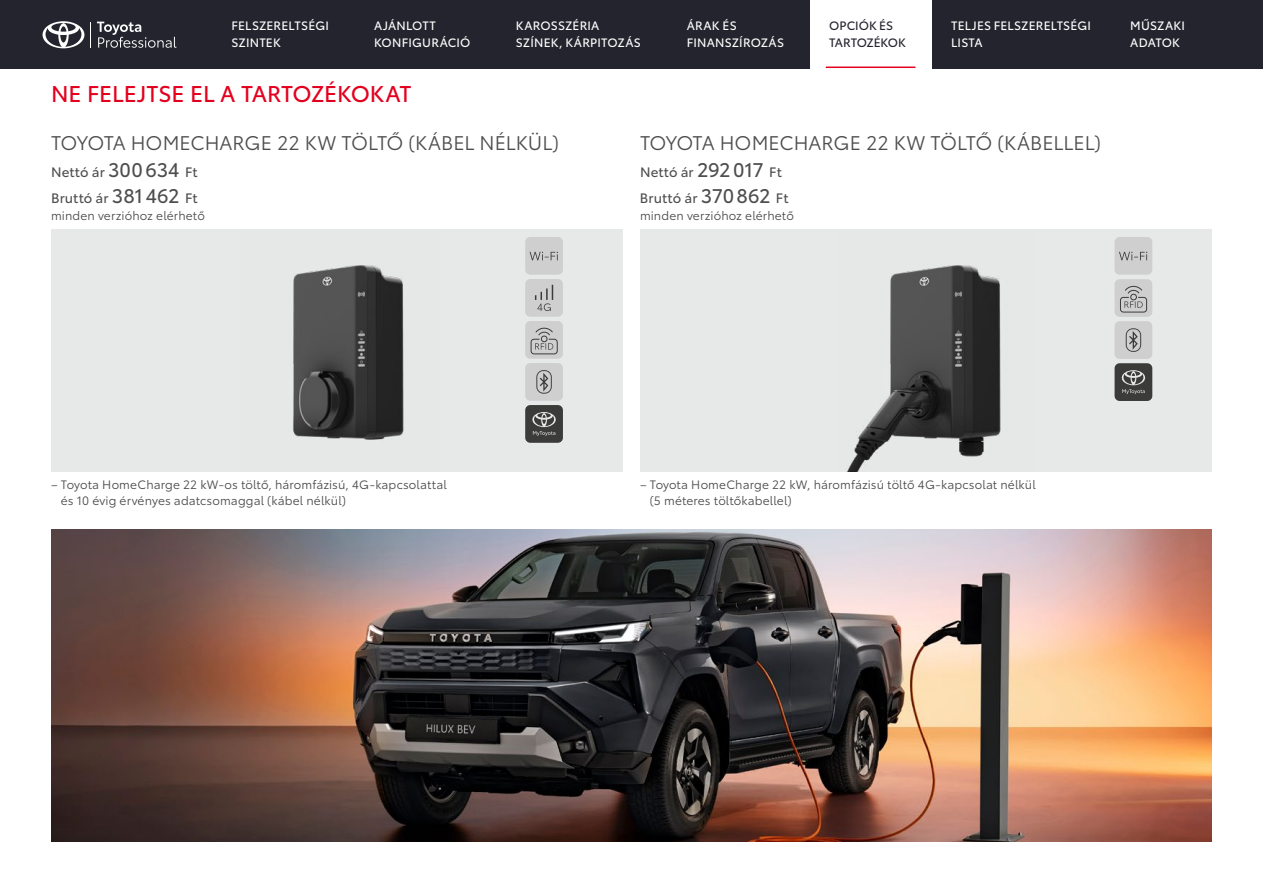
<style>
.page{position:relative;width:1263px;height:893px;background:#fff}
.page>*{position:absolute;margin:0;border:0;box-sizing:border-box;transform-origin:0 0}
.t1{font:22.5px "Toyota Type";letter-spacing:-.005em;color:#e3001f}
.t2{font:19.5px "Toyota Type";color:#4e4e50}
.t3{font:13.5px/26.4px "Toyota Type";letter-spacing:.015em;color:#4e4e50}
.t4{font:12px/16.5px "Toyota Type";letter-spacing:.01em;color:#494948}
.t5{font:12px/16.5px "Toyota Type";letter-spacing:.015em;color:#fff}
.t6{font:12px/16.5px "Toyota Type";letter-spacing:-.005em;color:#23242d}
.s1{font-size:19.5px}
</style>
<div class="page">
<div style="left:0;top:0;width:1263px;height:68px;background:#23242d"></div>
<svg style="left:97px;top:22px;width:80px;height:26px"></svg>
<svg style="left:90px;top:22px;width:1px;height:26px"></svg>
<svg style="left:43px;top:21px;width:41px;height:27px"></svg>
<div style="left:810px;top:0;width:121px;height:68px;background:#fff"></div>
<hr style="left:826px;top:67px;width:89px;height:1px;background:#e3001f">
<div style="left:51px;top:229px;width:572px;height:242px;background:#e7e8e8"></div>
<img style="left:293px;top:265px;width:111px;height:175px">
<div style="left:640px;top:229px;width:572px;height:242px;background:#e7e8e8"></div>
<img style="left:847px;top:265px;width:154px;height:206px">
<div style="left:525px;top:279px;width:38px;height:38px;background:#cfcfcf;border-radius:5px"></div>
<svg style="left:535px;top:285px;width:18px;height:26px"></svg>
<div style="left:525px;top:363px;width:38px;height:38px;background:#cfcfcf;border-radius:5px"></div>
<svg style="left:536px;top:370px;width:16px;height:24px"></svg>
<div style="left:525px;top:237px;width:38px;height:38px;background:#cfcfcf;border-radius:5px"></div>
<svg style="left:530px;top:252px;width:28px;height:8px"></svg>
<div style="left:525px;top:321px;width:38px;height:38px;background:#cfcfcf;border-radius:5px"></div>
<svg style="left:533px;top:328px;width:22px;height:22px"></svg>
<div style="left:531px;top:339px;width:27px;height:15px;border:1px solid #3b3b3a;border-radius:3px"></div>
<div style="left:525px;top:405px;width:38px;height:38px;background:#3b3b3a;border-radius:5px"></div>
<svg style="left:532px;top:412px;width:24px;height:24px"></svg>
<div style="left:1114px;top:321px;width:38px;height:38px;background:#cfcfcf;border-radius:5px"></div>
<svg style="left:1126px;top:328px;width:15px;height:24px"></svg>
<div style="left:1114px;top:237px;width:38px;height:38px;background:#cfcfcf;border-radius:5px"></div>
<svg style="left:1119px;top:252px;width:28px;height:8px"></svg>
<div style="left:1114px;top:279px;width:38px;height:38px;background:#cfcfcf;border-radius:5px"></div>
<svg style="left:1123px;top:286px;width:21px;height:22px"></svg>
<div style="left:1120px;top:297px;width:27px;height:15px;border:1px solid #3b3b3a;border-radius:3px"></div>
<div style="left:1114px;top:363px;width:38px;height:38px;background:#3b3b3a;border-radius:5px"></div>
<svg style="left:1122px;top:370px;width:23px;height:24px"></svg>
<img style="left:51px;top:529px;width:1161px;height:313px">
<p class="t5" style="left:232px;top:17px;width:99px">FELSZERELTSÉGI<br>SZINTEK</p>
<p class="t5" style="left:374px;top:17px;width:98px">AJÁNLOTT<br>KONFIGURÁCIÓ</p>
<h1 class="t1" style="left:51px;top:77px;width:362px">NE FELEJTSE EL A TARTOZÉKOKAT</h1>
<p class="t5" style="left:516px;top:17px;width:127px">KAROSSZÉRIA<br>SZÍNEK, KÁRPITOZÁS</p>
<p class="t5" style="left:687px;top:17px;width:99px">ÁRAK ÉS<br>FINANSZÍROZÁS</p>
<p class="t6" style="left:829px;top:17px;width:78px">OPCIÓK ÉS<br>TARTOZÉKOK</p>
<p class="t5" style="left:951px;top:17px;width:141px">TELJES FELSZERELTSÉGI<br>LISTA</p>
<p class="t5" style="left:1130px;top:17px;width:56px">MŰSZAKI<br>ADATOK</p>
<h2 class="t2" style="left:51px;top:129px;width:509px">TOYOTA HOMECHARGE 22 KW TÖLTŐ (KÁBEL NÉLKÜL)</h2>
<p class="t3" style="left:51px;top:157px;width:148px">Nettó ár <span class="s1">300634</span> Ft<br>Bruttó ár <span class="s1">381462</span> Ft</p>
<h2 class="t2" style="left:640px;top:129px;width:462px">TOYOTA HOMECHARGE 22 KW TÖLTŐ (KÁBELLEL)</h2>
<p class="t3" style="left:640px;top:157px;width:150px">Nettó ár <span class="s1">292017</span> Ft<br>Bruttó ár <span class="s1">370862</span> Ft</p>
<p class="t4" style="left:51px;top:207px;width:155px">minden verzióhoz elérhető</p>
<p class="t4" style="left:640px;top:207px;width:155px">minden verzióhoz elérhető</p>
<p class="t4" style="left:61px;top:475px;width:387px;text-indent:-10px">– Toyota HomeCharge 22 kW-os töltő, háromfázisú, 4G-kapcsolattal és 10 évig érvényes adatcsomaggal (kábel nélkül)</p>
<p class="t4" style="left:650px;top:475px;width:387px;text-indent:-10px">– Toyota HomeCharge 22 kW, háromfázisú töltő 4G-kapcsolat nélkül (5 méteres töltőkabellel)</p>
</div>
